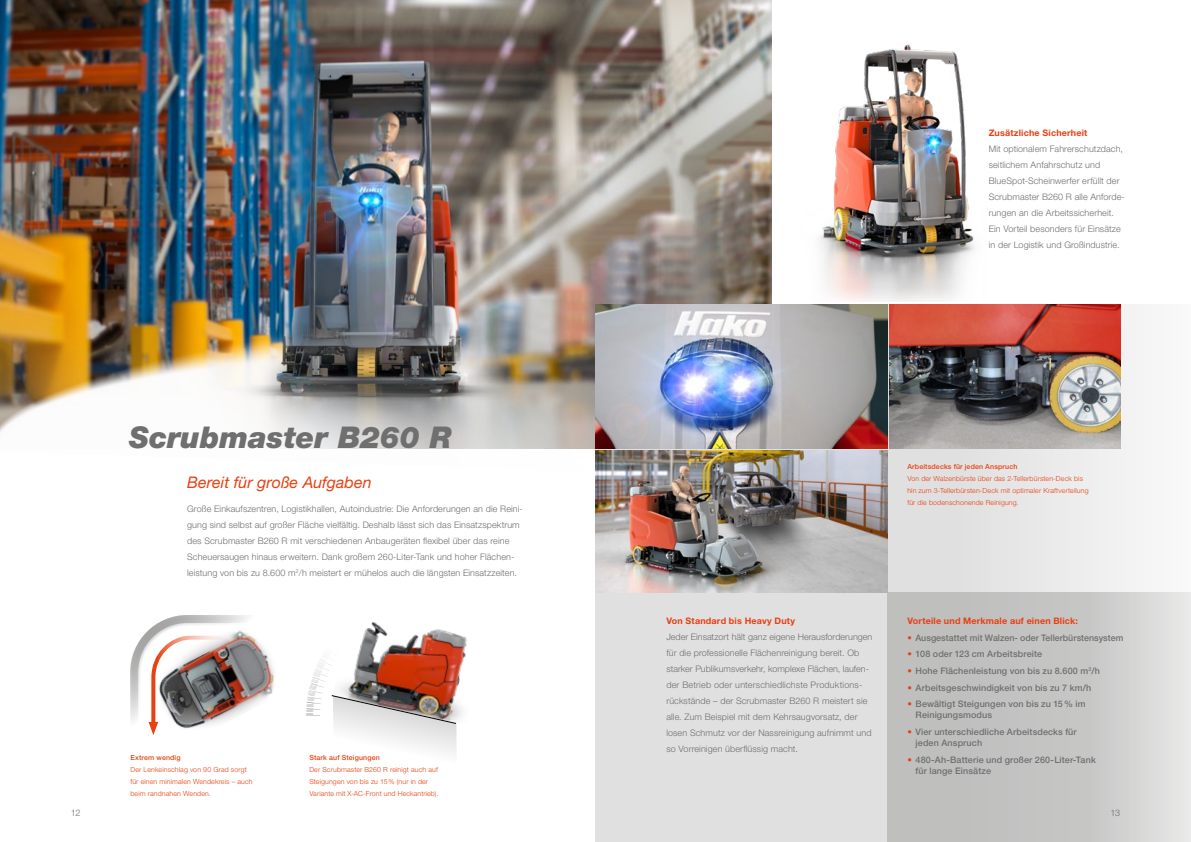
<style>
.page{position:relative;width:1191px;height:842px;background:#fff}
.page>*{position:absolute;margin:0;border:0;box-sizing:border-box;transform-origin:0 0}
.t1{font:italic 900 30px "Helvetica Neue LT Std";color:#706f6f}
.t2{font:italic 16px "Helvetica Neue LT Std";color:#e74011}
.t3{font:300 9px/16px "Helvetica Neue LT Std";letter-spacing:.01em;color:#706f6f}
.t4{font:500 9px/11px "Helvetica Neue LT Std";letter-spacing:.01em;color:#706f6f}
.t5{font:700 9px "Helvetica Neue LT Std";letter-spacing:.02em;color:#e74011}
.t6{font:300 7px/12px "Helvetica Neue LT Std";letter-spacing:.02em;color:#e74011}
.t7{font:500 7px "Helvetica Neue LT Std";letter-spacing:.02em;color:#e74011}
.s1{color:#e74011}
</style>
<div class="page">
<img style="left:0;top:0;width:771px;height:304px">
<img style="left:0;top:235px;width:610px;height:214px">
<div style="left:595px;top:304px;width:596px;height:538px;background:linear-gradient(to right,#dad9d8,#efefef)"></div>
<div style="left:887px;top:592px;width:304px;height:250px;background:linear-gradient(to right,#b6b6b5,#dcdcdb)"></div>
<img style="left:595px;top:304px;width:292px;height:144px">
<img style="left:595px;top:450px;width:292px;height:142px">
<img style="left:889px;top:304px;width:231px;height:144px">
<img style="left:819px;top:44px;width:156px;height:258px">
<img style="left:194px;top:322px;width:324px;height:127px">
<img style="left:457px;top:634px;width:10px;height:87px">
<svg style="left:130px;top:615px;width:327px;height:139px"></svg>
<h1 class="t1" style="left:129px;top:419px;width:325px">Scrubmaster B260 R</h1>
<h2 class="t2" style="left:187px;top:473px;width:186px">Bereit für große Aufgaben</h2>
<p class="t3" style="left:187px;top:501px;width:337px">Große Einkaufszentren, Logistikhallen, Autoindustrie: Die Anforderungen an die Reini&shy;gung sind selbst auf großer Fläche vielfältig. Deshalb lässt sich das Einsatzspektrum des Scrubmaster B260 R mit verschiedenen Anbaugeräten flexibel über das reine Scheuersaugen hinaus erweitern. Dank großem 260-Liter-Tank und hoher Flächen&shy;leistung von bis zu 8.600 m<sup>2</sup>/h meistert er mühelos auch die längsten Einsatzzeiten.</p>
<p class="t7" style="left:130px;top:753px;width:52px">Extrem wendig</p>
<p class="t6" style="left:130px;top:763px;width:124px">Der Lenkeinschlag von 90 Grad sorgt für einen minimalen Wendekreis – auch beim randnahen Wenden.</p>
<p class="t7" style="left:309px;top:753px;width:72px">Stark auf Steigungen</p>
<p class="t6" style="left:309px;top:763px;width:130px">Der Scrubmaster B260 R reinigt auch auf<br>Steigungen von bis zu 15% (nur in der<br>Variante mit X-AC-Front und Heckantrieb).</p>
<p class="t5" style="left:988px;top:127px;width:100px">Zusätzliche Sicherheit</p>
<p class="t3" style="left:988px;top:141px;width:138px">Mit optionalem Fahrerschutzdach, seitlichem Anfahrschutz und BlueSpot-Scheinwerfer erfüllt der Scrubmaster B260 R alle Anforde&shy;rungen an die Arbeitssicherheit.<br>Ein Vorteil besonders für Einsätze in der Logistik und Großindustrie.</p>
<p class="t7" style="left:907px;top:462px;width:112px">Arbeitsdecks für jeden Anspruch</p>
<p class="t6" style="left:907px;top:472px;width:183px">Von der Walzenbürste über das 2-Tellerbürsten-Deck bis hin zum 3-Tellerbürsten-Deck mit optimaler Kraftverteilung für die bodenschonende Reinigung.</p>
<p class="t5" style="left:666px;top:615px;width:130px">Von Standard bis Heavy Duty</p>
<p class="t3" style="left:666px;top:629px;width:207px">Jeder Einsatzort hält ganz eigene Herausforderungen für die professionelle Flächenreinigung bereit. Ob starker Publikumsverkehr, komplexe Flächen, laufen&shy;der Betrieb oder unterschiedlichste Produktions&shy;rückstände – der Scrubmaster B260 R meistert sie alle. Zum Beispiel mit dem Kehrsaugvorsatz, der losen Schmutz vor der Nassreinigung aufnimmt und so Vorreinigen überflüssig macht.</p>
<p class="t5" style="left:907px;top:615px;width:172px">Vorteile und Merkmale auf einen Blick:</p>
<p class="t4" style="left:907px;top:632px;width:217px"><span class="s1">•</span> Ausgestattet mit Walzen- oder Tellerbürstensystem</p>
<p class="t4" style="left:907px;top:649px;width:136px"><span class="s1">•</span> 108 oder 123 cm Arbeitsbreite</p>
<p class="t4" style="left:907px;top:665px;width:194px"><span class="s1">•</span> Hohe Flächenleistung von bis zu 8.600 m<sup>2</sup>/h</p>
<p class="t4" style="left:907px;top:682px;width:185px"><span class="s1">•</span> Arbeitsgeschwindigkeit von bis zu 7 km/h</p>
<p class="t4" style="left:915px;top:699px;width:172px;text-indent:-8px"><span class="s1">•</span> Bewältigt Steigungen von bis zu 15% im<br>Reinigungsmodus</p>
<p class="t4" style="left:915px;top:726px;width:163px;text-indent:-8px"><span class="s1">•</span> Vier unterschiedliche Arbeitsdecks für jeden Anspruch</p>
<p class="t4" style="left:915px;top:754px;width:182px;text-indent:-8px"><span class="s1">•</span> 480-Ah-Batterie und großer 260-Liter-Tank für lange Einsätze</p>
<p class="t3" style="left:71px;top:805px;width:11px">12</p>
<p class="t3" style="left:1110px;top:805px;width:11px">13</p>
</div>
